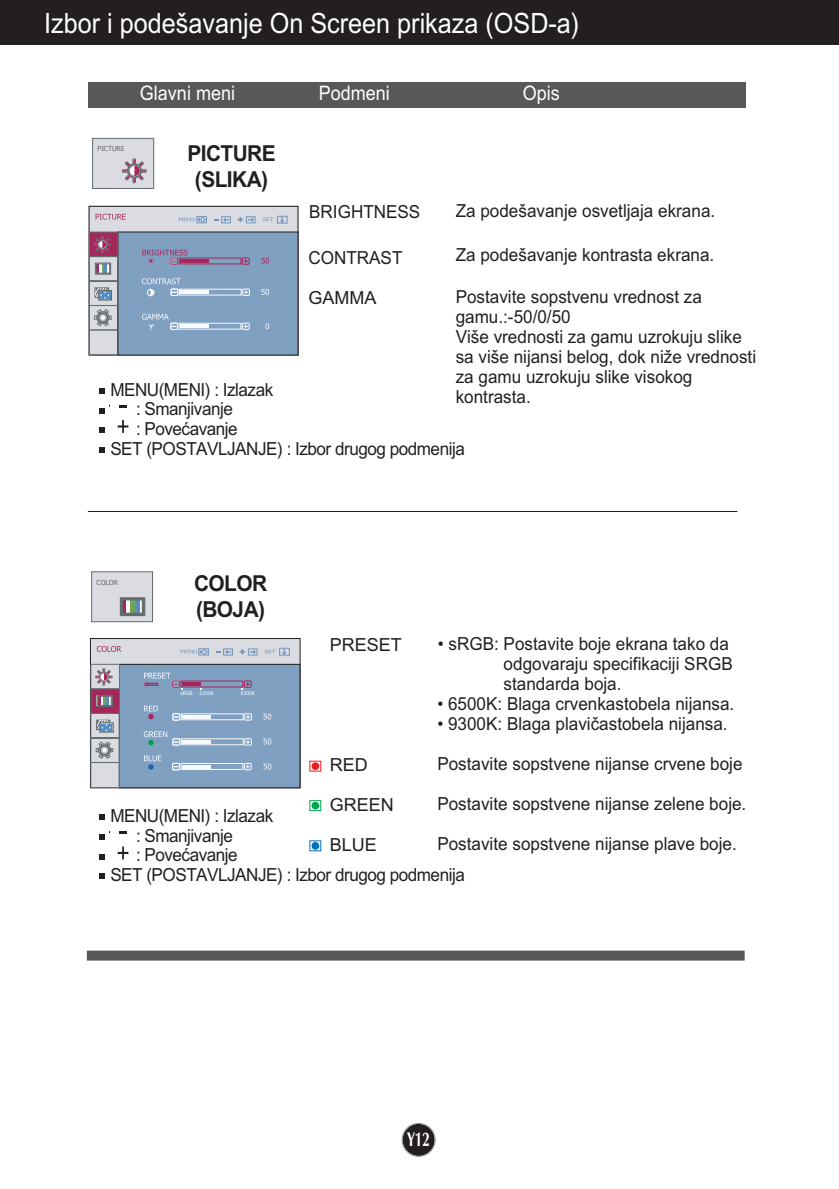
<style>
.page{position:relative;width:839px;height:1189px;background:#fff}
.page>*{position:absolute;margin:0;border:0;box-sizing:border-box;transform-origin:0 0}
.t1{font:28px "Arial HR";color:#fff;scale:.9 1}
.t2{font:22px/26px "Arial Bold HR";letter-spacing:-.03em;color:#231f20;text-align:center;scale:.95 1}
.t3{font:20px "Arial HR";color:#fff;scale:.9 1}
.t4{font:700 20px "Optima";color:#fff;scale:.7 1}
.t5{font:18px/20px "Arial HR";color:#231f20;scale:.95 1}
.t6{font:18px "Arial HR";letter-spacing:-.03em;color:#231f20;scale:.95 1}
.t7{font:18px "Arial HR";color:#231f20}
.t8{font:6.8px "Tahoma";color:#656c70}
</style>
<div class="page">
<div style="left:402px;top:1124px;width:32px;height:32px;background:#231f20;border-radius:50%"></div>
<div style="left:401px;top:1123px;width:34px;height:34px;border:1px solid #939598;border-radius:50%"></div>
<svg style="left:99px;top:873px;width:5px;height:6px"></svg>
<svg style="left:99px;top:854px;width:5px;height:5px"></svg>
<svg style="left:119px;top:831px;width:7px;height:3px"></svg>
<svg style="left:99px;top:814px;width:11px;height:26px"></svg>
<svg style="left:118px;top:846px;width:10px;height:13px"></svg>
<div style="left:0;top:0;width:839px;height:45px;background:#231f20"></div>
<div style="left:87px;top:950px;width:657px;height:10px;background:#57585a"></div>
<div style="left:88px;top:82px;width:658px;height:26px;background:#57585a"></div>
<div style="left:89px;top:206px;width:209px;height:149px;background:#dadce2"></div>
<div style="left:88px;top:206px;width:210px;height:150px;border:1px solid #231f20"></div>
<div style="left:89px;top:305px;width:29px;height:25px;border:1px solid #656c70"></div>
<div style="left:89px;top:330px;width:29px;height:25px;border:1px solid #656c70"></div>
<svg style="left:262px;top:217px;width:11px;height:4px"></svg>
<div style="left:221px;top:216px;width:10px;height:7px;border:1px solid #7495b9"></div>
<div style="left:246px;top:216px;width:9px;height:7px;border:1px solid #7495b9"></div>
<svg style="left:214px;top:217px;width:15px;height:5px"></svg>
<svg style="left:238px;top:217px;width:16px;height:5px"></svg>
<div style="left:197px;top:216px;width:10px;height:7px;border:1px solid #7495b9"></div>
<svg style="left:179px;top:216px;width:27px;height:7px"></svg>
<div style="left:277px;top:216px;width:10px;height:7px;border:1px solid #7495b9"></div>
<div style="left:118px;top:232px;width:180px;height:123px;background:#7fa0c1"></div>
<svg style="left:96px;top:214px;width:30px;height:6px"></svg>
<svg style="left:142px;top:249px;width:108px;height:16px"></svg>
<svg style="left:261px;top:258px;width:8px;height:6px"></svg>
<svg style="left:261px;top:289px;width:8px;height:6px"></svg>
<svg style="left:265px;top:323px;width:4px;height:6px"></svg>
<svg style="left:142px;top:278px;width:108px;height:18px"></svg>
<svg style="left:142px;top:314px;width:108px;height:16px"></svg>
<svg style="left:89px;top:231px;width:29px;height:95px"></svg>
<hr style="left:88px;top:511px;width:649px;height:1px;background:#231f20">
<div style="left:311px;top:762px;width:8px;height:8px;background:#ee1d23;border-radius:50%"></div>
<div style="left:309px;top:800px;width:12px;height:11px;border:1px solid #00a54f"></div>
<div style="left:311px;top:802px;width:8px;height:7px;background:#00a54f;border-radius:50%"></div>
<div style="left:311px;top:842px;width:8px;height:7px;background:#0072bc;border-radius:50%"></div>
<div style="left:91px;top:638px;width:209px;height:149px;background:#dadce2"></div>
<div style="left:119px;top:664px;width:181px;height:124px;background:#7fa0c1"></div>
<div style="left:119px;top:664px;width:181px;height:124px;border:1px solid #231f20"></div>
<svg style="left:97px;top:646px;width:24px;height:6px"></svg>
<div style="left:91px;top:664px;width:29px;height:25px;border:1px solid #656c70"></div>
<svg style="left:90px;top:668px;width:30px;height:120px"></svg>
<svg style="left:265px;top:650px;width:11px;height:3px"></svg>
<div style="left:248px;top:648px;width:9px;height:7px;border:1px solid #7495b9"></div>
<div style="left:279px;top:648px;width:10px;height:7px;border:1px solid #7495b9"></div>
<svg style="left:144px;top:705px;width:14px;height:14px"></svg>
<svg style="left:144px;top:755px;width:17px;height:14px"></svg>
<div style="left:223px;top:648px;width:10px;height:7px;border:1px solid #7495b9"></div>
<svg style="left:216px;top:649px;width:15px;height:5px"></svg>
<svg style="left:240px;top:649px;width:16px;height:5px"></svg>
<div style="left:198px;top:648px;width:11px;height:7px;border:1px solid #7495b9"></div>
<svg style="left:180px;top:648px;width:28px;height:7px"></svg>
<svg style="left:172px;top:713px;width:80px;height:7px"></svg>
<svg style="left:172px;top:763px;width:80px;height:7px"></svg>
<svg style="left:263px;top:713px;width:8px;height:6px"></svg>
<svg style="left:144px;top:731px;width:108px;height:14px"></svg>
<svg style="left:263px;top:738px;width:8px;height:6px"></svg>
<svg style="left:263px;top:763px;width:8px;height:6px"></svg>
<svg style="left:144px;top:672px;width:111px;height:23px"></svg>
<div style="left:93px;top:138px;width:61px;height:50px;background:#dadce2"></div>
<div style="left:92px;top:138px;width:62px;height:51px;border:1px solid #656c70"></div>
<svg style="left:122px;top:158px;width:25px;height:25px"></svg>
<div style="left:92px;top:572px;width:60px;height:50px;background:#dadce2"></div>
<div style="left:91px;top:571px;width:62px;height:51px;border:1px solid #656c70"></div>
<svg style="left:139px;top:601px;width:2px;height:10px"></svg>
<div style="left:120px;top:597px;width:25px;height:19px;border:2px solid #656c70"></div>
<div style="left:122px;top:599px;width:5px;height:14px;background:#a5275b"></div>
<div style="left:126px;top:599px;width:5px;height:14px;background:#f9fafb"></div>
<hr style="left:131px;top:599px;width:4px;height:14px;background:#72a458">
<hr style="left:135px;top:599px;width:4px;height:14px;background:#568cbd">
<div style="left:121px;top:598px;width:23px;height:16px;border:2px solid #656c70"></div>
<svg style="left:99px;top:447px;width:5px;height:6px"></svg>
<svg style="left:99px;top:427px;width:5px;height:6px"></svg>
<svg style="left:119px;top:405px;width:7px;height:2px"></svg>
<svg style="left:99px;top:388px;width:11px;height:25px"></svg>
<svg style="left:118px;top:420px;width:10px;height:13px"></svg>
<h1 class="t1" style="left:44px;top:13px;width:596px">Izbor i podešavanje On Screen prikaza (OSD-a)</h1>
<p class="t3" style="left:140px;top:86px;width:107px">Glavni meni</p>
<p class="t3" style="left:319px;top:86px;width:80px">Podmeni</p>
<p class="t3" style="left:522px;top:86px;width:43px">Opis</p>
<p class="t8" style="left:98px;top:145px;width:29px">PICTURE</p>
<p class="t2" style="left:187px;top:143px;width:94px">PICTURE (SLIKA)</p>
<p class="t5" style="left:455px;top:202px;width:275px">Za podešavanje osvetljaja ekrana.</p>
<p class="t5" style="left:455px;top:246px;width:274px">Za podešavanje kontrasta ekrana.</p>
<p class="t5" style="left:455px;top:288px;width:318px">Postavite sopstvenu vrednost za gamu.:-50/0/50<br>Više vrednosti za gamu uzrokuju slike sa više nijansi belog, dok niže vrednosti za gamu uzrokuju slike visokog kontrasta.</p>
<p class="t5" style="left:309px;top:203px;width:119px">BRIGHTNESS</p>
<p class="t5" style="left:308px;top:249px;width:100px">CONTRAST</p>
<p class="t7" style="left:308px;top:291px;width:70px">GAMMA</p>
<p class="t6" style="left:110px;top:383px;width:173px">MENU(MENI) : Izlazak</p>
<p class="t6" style="left:136px;top:402px;width:103px">: Smanjivanje</p>
<p class="t6" style="left:136px;top:422px;width:108px">: Povećavanje</p>
<p class="t6" style="left:110px;top:442px;width:374px">SET (POSTAVLJANJE) : Izbor drugog podmenija</p>
<p class="t8" style="left:97px;top:578px;width:23px">COLOR</p>
<p class="t2" style="left:194px;top:572px;width:78px;text-align:left">COLOR (BOJA)</p>
<p class="t5" style="left:503px;top:635px;width:243px;text-indent:-66px">• sRGB: Postavite boje ekrana tako da odgovaraju specifikaciji SRGB standarda boja.</p>
<p class="t5" style="left:437px;top:695px;width:314px">• 6500K: Blaga crvenkastobela nijansa.</p>
<p class="t5" style="left:437px;top:715px;width:307px">• 9300K: Blaga plavičastobela nijansa.</p>
<p class="t5" style="left:437px;top:755px;width:323px">Postavite sopstvene nijanse crvene boje</p>
<p class="t5" style="left:437px;top:795px;width:327px">Postavite sopstvene nijanse zelene boje.</p>
<p class="t5" style="left:437px;top:835px;width:317px">Postavite sopstvene nijanse plave boje.</p>
<p class="t7" style="left:330px;top:638px;width:74px">PRESET</p>
<p class="t7" style="left:330px;top:758px;width:39px">RED</p>
<p class="t7" style="left:330px;top:798px;width:66px">GREEN</p>
<p class="t7" style="left:330px;top:838px;width:49px">BLUE</p>
<p class="t6" style="left:110px;top:809px;width:173px">MENU(MENI) : Izlazak</p>
<p class="t6" style="left:136px;top:828px;width:103px">: Smanjivanje</p>
<p class="t6" style="left:136px;top:848px;width:108px">: Povećavanje</p>
<p class="t6" style="left:110px;top:868px;width:374px">SET (POSTAVLJANJE) : Izbor drugog podmenija</p>
<p class="t4" style="left:407px;top:1131px;width:35px">Y12</p>
</div>
